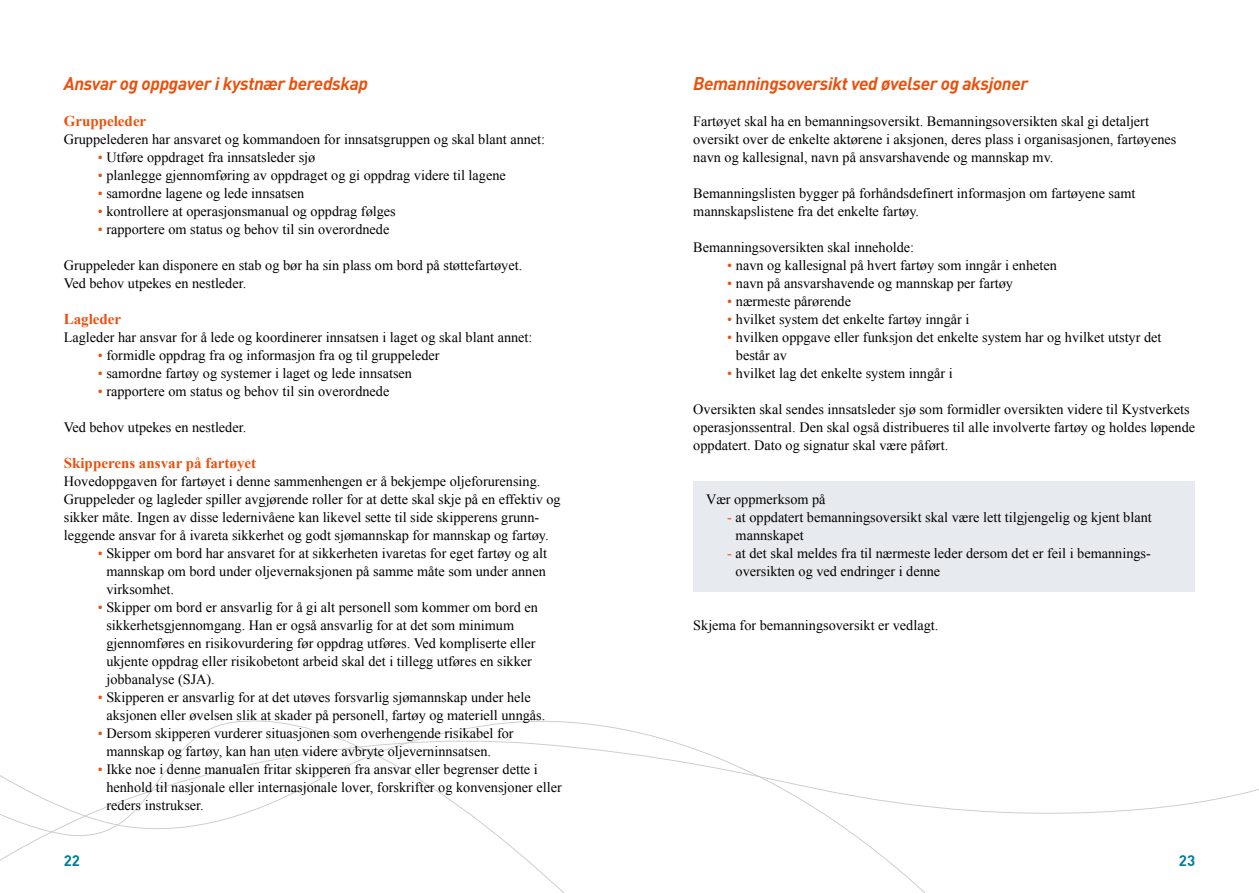
<style>
.page{position:relative;width:1259px;height:893px;background:#fff}
.page>*{position:absolute;margin:0;border:0;box-sizing:border-box;transform-origin:0 0}
.t1{font:italic 700 18px "DIN";letter-spacing:-.02em;color:#e9510e}
.t2{font:700 15px "Times New Roman";color:#e9510e}
.t3{font:700 15px "DIN";color:#007d96}
.t4{font:14.25px/18px "Times New Roman";color:#000}
.s1{color:#e9510e}
</style>
<div class="page">
<svg style="left:0;top:720px;width:938px;height:173px"></svg>
<div style="left:693px;top:482px;width:502px;height:110px;background:#e7ebef"></div>
<p class="t1" style="left:64px;top:72px;width:306px">Ansvar og oppgaver i kystnær beredskap</p>
<p class="t2" style="left:64px;top:111px;width:84px">Gruppeleder</p>
<p class="t4" style="left:64px;top:130px;width:483px">Gruppelederen har ansvaret og kommandoen for innsatsgruppen og skal blant annet:</p>
<p class="t4" style="left:98px;top:148px;width:219px"><span class="s1">•</span> Utføre oppdraget fra innsatsleder sjø</p>
<p class="t4" style="left:98px;top:166px;width:409px"><span class="s1">•</span> planlegge gjennomføring av oppdraget og gi oppdrag videre til lagene</p>
<p class="t4" style="left:98px;top:184px;width:208px"><span class="s1">•</span> samordne lagene og lede innsatsen</p>
<p class="t4" style="left:98px;top:202px;width:299px"><span class="s1">•</span> kontrollere at operasjonsmanual og oppdrag følges</p>
<p class="t4" style="left:98px;top:220px;width:293px"><span class="s1">•</span> rapportere om status og behov til sin overordnede</p>
<p class="t4" style="left:64px;top:256px;width:460px">Gruppeleder kan disponere en stab og bør ha sin plass om bord på støttefartøyet.<br>Ved behov utpekes en nestleder.</p>
<p class="t2" style="left:64px;top:309px;width:59px">Lagleder</p>
<p class="t4" style="left:64px;top:328px;width:470px">Lagleder har ansvar for å lede og koordinerer innsatsen i laget og skal blant annet:</p>
<p class="t4" style="left:98px;top:346px;width:343px"><span class="s1">•</span> formidle oppdrag fra og informasjon fra og til gruppeleder</p>
<p class="t4" style="left:98px;top:364px;width:316px"><span class="s1">•</span> samordne fartøy og systemer i laget og lede innsatsen</p>
<p class="t4" style="left:98px;top:382px;width:293px"><span class="s1">•</span> rapportere om status og behov til sin overordnede</p>
<p class="t4" style="left:64px;top:418px;width:184px">Ved behov utpekes en nestleder.</p>
<p class="t2" style="left:64px;top:453px;width:194px">Skipperens ansvar på fartøyet</p>
<p class="t4" style="left:64px;top:472px;width:498px">Hovedoppgaven for fartøyet i denne sammenhengen er å bekjempe oljeforurensing.<br>Gruppeleder og lagleder spiller avgjørende roller for at dette skal skje på en effektiv og sikker måte. Ingen av disse ledernivåene kan likevel sette til side skipperens grunn&shy;leggende ansvar for å ivareta sikkerhet og godt sjømannskap for mannskap og fartøy.</p>
<p class="t4" style="left:106px;top:544px;width:442px;text-align:justify;text-indent:-9px"><span class="s1">•</span> Skipper om bord har ansvaret for at sikkerheten ivaretas for eget fartøy og alt mannskap om bord under oljevernaksjonen på samme måte som under annen virksomhet.</p>
<p class="t4" style="left:106px;top:598px;width:433px;text-indent:-9px"><span class="s1">•</span> Skipper om bord er ansvarlig for å gi alt personell som kommer om bord en sikkerhetsgjennomgang. Han er også ansvarlig for at det som minimum gjennomføres en risikovurdering før oppdrag utføres. Ved kompliserte eller ukjente oppdrag eller risikobetont arbeid skal det i tillegg utføres en sikker jobbanalyse (SJA).</p>
<p class="t4" style="left:106px;top:688px;width:440px;text-indent:-9px"><span class="s1">•</span> Skipperen er ansvarlig for at det utøves forsvarlig sjømannskap under hele aksjonen eller øvelsen slik at skader på personell, fartøy og materiell unngås.</p>
<p class="t4" style="left:106px;top:724px;width:409px;text-indent:-9px"><span class="s1">•</span> Dersom skipperen vurderer situasjonen som overhengende risikabel for mannskap og fartøy, kan han uten videre avbryte oljeverninnsatsen.</p>
<p class="t4" style="left:106px;top:760px;width:457px;text-indent:-9px"><span class="s1">•</span> Ikke noe i denne manualen fritar skipperen fra ansvar eller begrenser dette i henhold til nasjonale eller internasjonale lover, forskrifter og konvensjoner eller reders instrukser.</p>
<p class="t1" style="left:693px;top:72px;width:336px">Bemanningsoversikt ved øvelser og aksjoner</p>
<p class="t4" style="left:693px;top:112px;width:484px">Fartøyet skal ha en bemanningsoversikt. Bemanningsoversikten skal gi detaljert oversikt over de enkelte aktørene i aksjonen, deres plass i organisasjonen, fartøyenes navn og kallesignal, navn på ansvarshavende og mannskap mv.</p>
<p class="t4" style="left:693px;top:184px;width:444px">Bemanningslisten bygger på forhåndsdefinert informasjon om fartøyene samt mannskapslistene fra det enkelte fartøy.</p>
<p class="t4" style="left:693px;top:238px;width:222px">Bemanningsoversikten skal inneholde:</p>
<p class="t4" style="left:727px;top:256px;width:331px"><span class="s1">•</span> navn og kallesignal på hvert fartøy som inngår i enheten</p>
<p class="t4" style="left:727px;top:274px;width:287px"><span class="s1">•</span> navn på ansvarshavende og mannskap per fartøy</p>
<p class="t4" style="left:727px;top:292px;width:125px"><span class="s1">•</span> nærmeste pårørende</p>
<p class="t4" style="left:727px;top:310px;width:244px"><span class="s1">•</span> hvilket system det enkelte fartøy inngår i</p>
<p class="t4" style="left:736px;top:328px;width:427px;text-indent:-9px"><span class="s1">•</span> hvilken oppgave eller funksjon det enkelte system har og hvilket utstyr det består av</p>
<p class="t4" style="left:727px;top:364px;width:227px"><span class="s1">•</span> hvilket lag det enkelte system inngår i</p>
<p class="t4" style="left:693px;top:400px;width:503px">Oversikten skal sendes innsatsleder sjø som formidler oversikten videre til Kystverkets operasjonssentral. Den skal også distribueres til alle involverte fartøy og holdes løpende oppdatert. Dato og signatur skal være påført.</p>
<p class="t4" style="left:706px;top:490px;width:121px">Vær oppmerksom på</p>
<p class="t4" style="left:735px;top:508px;width:418px;text-indent:-8px"><span class="s1">-</span> at oppdatert bemanningsoversikt skal være lett tilgjengelig og kjent blant mannskapet</p>
<p class="t4" style="left:735px;top:544px;width:416px;text-indent:-8px"><span class="s1">-</span> at det skal meldes fra til nærmeste leder dersom det er feil i bemannings&shy;oversikten og ved endringer i denne</p>
<p class="t4" style="left:693px;top:616px;width:246px">Skjema for bemanningsoversikt er vedlagt.</p>
<p class="t3" style="left:64px;top:851px;width:18px">22</p>
<p class="t3" style="left:1179px;top:851px;width:18px">23</p>
</div>
